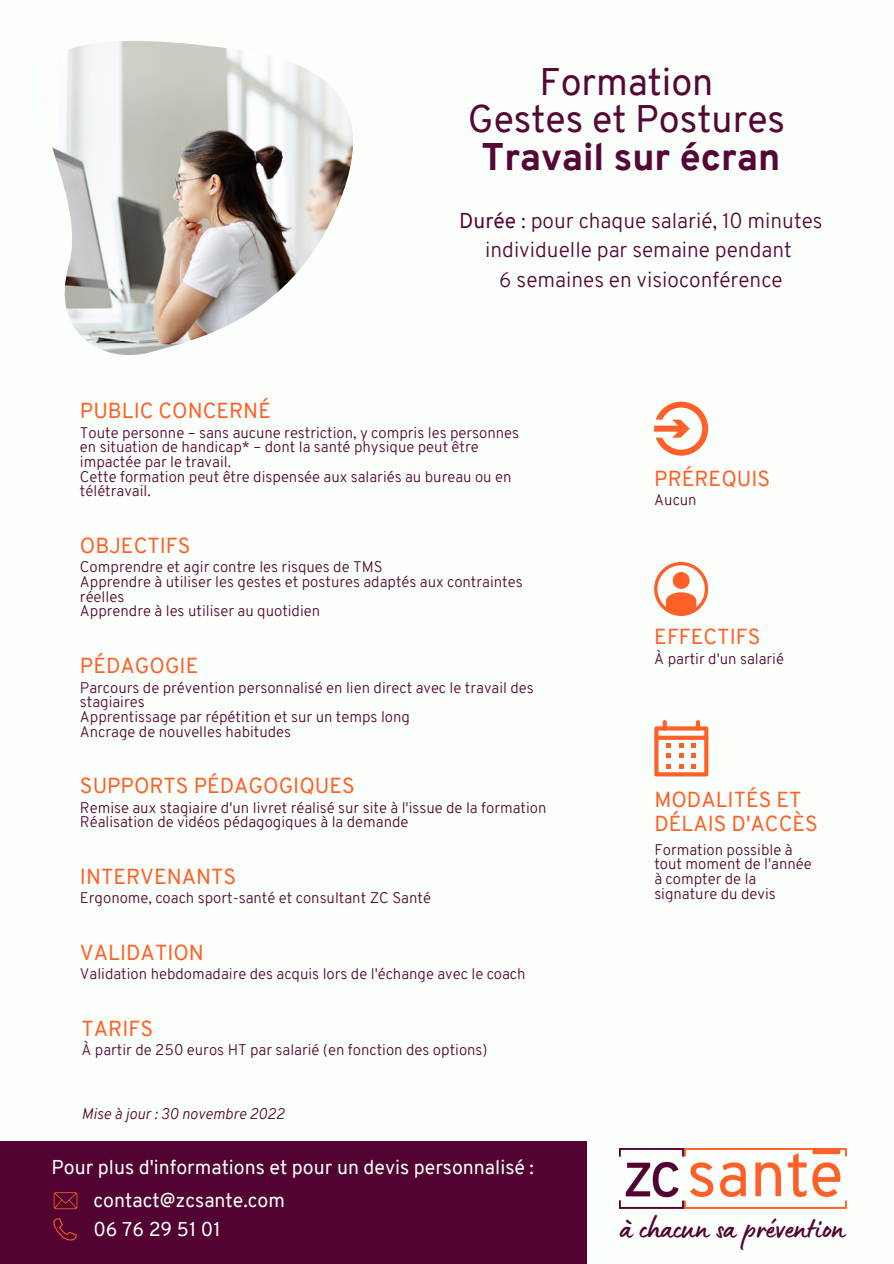
<style>
.page{position:relative;width:894px;height:1264px;background:#fff}
.page>*{position:absolute;margin:0;border:0;box-sizing:border-box;transform-origin:0 0}
.t1{font:37.5px/37.2px "Overpass";color:#550835;text-align:center}
.t2{font:800 37.5px "Overpass";color:#550835}
.t3{font:32.4px "Lumios Marker";color:#520331}
.t4{font:21.15px/23.7px "Overpass";color:#ff6027}
.t5{font:300 21px/29.2px "Overpass";color:#550835;text-align:center}
.t6{font:19.5px/29.2px "Overpass";color:#fbfffb}
.t7{font:300 15px/14.7px "Overpass";color:#550835}
.t8{font:italic 300 15px "Overpass";color:#550835}
.s1{font-weight:400}
</style>
<div class="page">
<div style="left:0;top:0;width:893px;height:1263px;background:#fbfffb"></div>
<img style="left:52px;top:41px;width:301px;height:314px">
<div style="left:0;top:1140px;width:586px;height:123px;background:#520331"></div>
<img style="left:619px;top:1148px;width:227px;height:60px">
<svg style="left:54px;top:1192px;width:23px;height:17px"></svg>
<svg style="left:54px;top:1218px;width:23px;height:22px"></svg>
<svg style="left:654px;top:401px;width:54px;height:54px"></svg>
<svg style="left:654px;top:720px;width:54px;height:56px"></svg>
<svg style="left:654px;top:562px;width:54px;height:54px"></svg>
<h1 class="t1" style="left:467px;top:67px;width:319px">Formation<br>Gestes et Postures</h1>
<h1 class="t2" style="left:481px;top:141px;width:300px">Travail sur écran</h1>
<h3 class="t4" style="left:80px;top:401px;width:192px">PUBLIC CONCERNÉ</h3>
<h3 class="t5" style="left:459px;top:208px;width:365px"><span class="s1">Durée</span> : pour chaque salarié, 10 minutes individuelle par semaine pendant<br>6 semaines en visioconférence</h3>
<p class="t7" style="left:80px;top:426px;width:440px">Toute personne – sans aucune restriction, y compris les personnes en situation de handicap* – dont la santé physique peut être impactée par le travail.<br>Cette formation peut être dispensée aux salariés au bureau ou en télétravail.</p>
<h3 class="t4" style="left:80px;top:536px;width:112px">OBJECTIFS</h3>
<p class="t7" style="left:80px;top:561px;width:444px">Comprendre et agir contre les risques de TMS<br>Apprendre à utiliser les gestes et postures adaptés aux contraintes réelles<br>Apprendre à les utiliser au quotidien</p>
<h3 class="t4" style="left:80px;top:656px;width:120px">PÉDAGOGIE</h3>
<p class="t7" style="left:80px;top:681px;width:455px">Parcours de prévention personnalisé en lien direct avec le travail des stagiaires<br>Apprentissage par répétition et sur un temps long<br>Ancrage de nouvelles habitudes</p>
<h3 class="t4" style="left:80px;top:776px;width:276px">SUPPORTS PÉDAGOGIQUES</h3>
<p class="t7" style="left:80px;top:801px;width:468px">Remise aux stagiaire d'un livret réalisé sur site à l'issue de la formation<br>Réalisation de vidéos pédagogiques à la demande</p>
<h3 class="t4" style="left:80px;top:866px;width:158px">INTERVENANTS</h3>
<p class="t7" style="left:80px;top:892px;width:352px">Ergonome, coach sport-santé et consultant ZC Santé</p>
<h3 class="t4" style="left:80px;top:942px;width:125px">VALIDATION</h3>
<p class="t7" style="left:80px;top:968px;width:447px">Validation hebdomadaire des acquis lors de l'échange avec le coach</p>
<h3 class="t4" style="left:81px;top:1018px;width:73px">TARIFS</h3>
<p class="t7" style="left:81px;top:1043px;width:407px">À partir de 250 euros HT par salarié (en fonction des options)</p>
<p class="t8" style="left:81px;top:1107px;width:204px">Mise à jour : 30 novembre 2022</p>
<h3 class="t6" style="left:52px;top:1154px;width:484px">Pour plus d'informations et pour un devis personnalisé :</h3>
<h3 class="t6" style="left:93px;top:1187px;width:193px">contact@zcsante.com<br>06 76 29 51 01</h3>
<h3 class="t4" style="left:654px;top:468px;width:117px">PRÉREQUIS</h3>
<p class="t7" style="left:654px;top:494px;width:44px">Aucun</p>
<h3 class="t4" style="left:654px;top:627px;width:108px">EFFECTIFS</h3>
<p class="t7" style="left:654px;top:652px;width:131px">À partir d'un salarié</p>
<h3 class="t4" style="left:654px;top:790px;width:165px">MODALITÉS ET<br>DÉLAIS D'ACCÈS</h3>
<p class="t7" style="left:654px;top:843px;width:159px">Formation possible à tout moment de l'année à compter de la signature du devis</p>
<h2 class="t3" style="left:619px;top:1216px;width:227px">à chacun sa prévention</h2>
</div>
